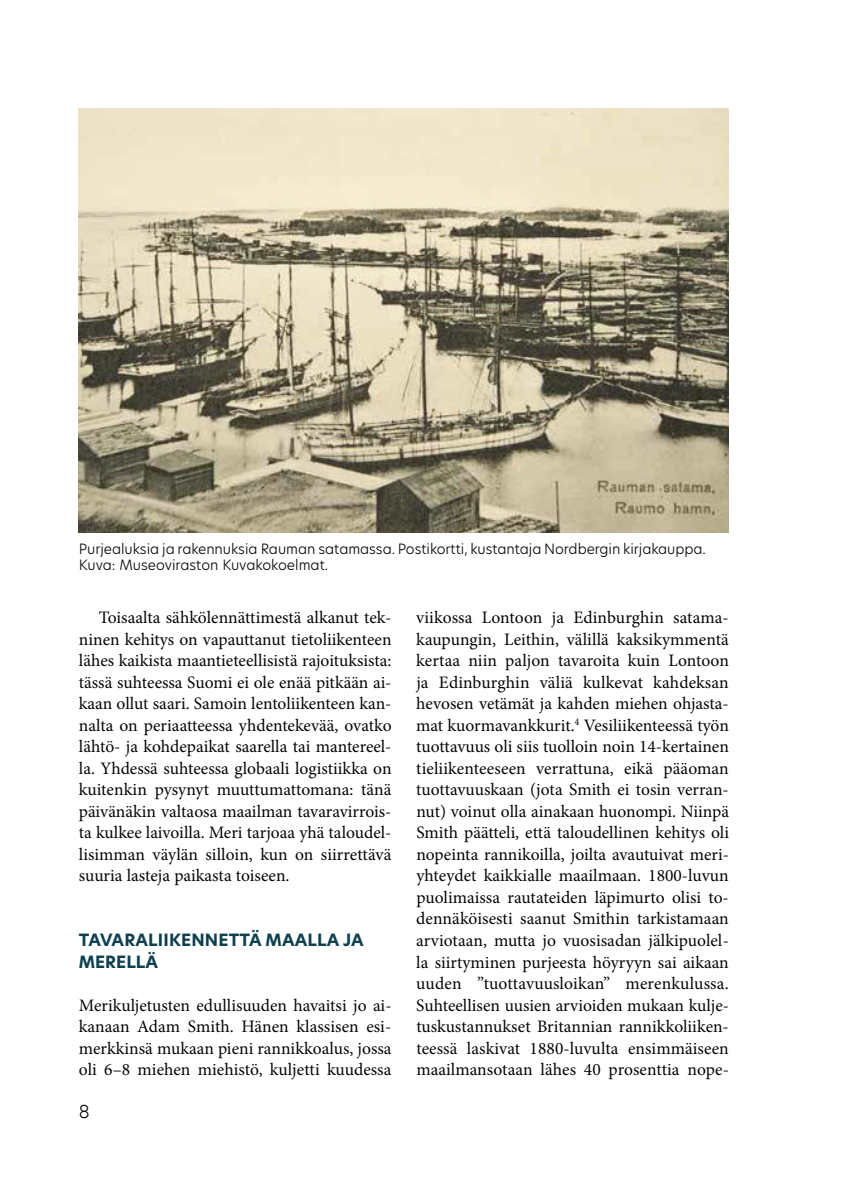
<style>
.page{position:relative;width:843px;height:1191px;background:#fff}
.page>*{position:absolute;margin:0;border:0;box-sizing:border-box;transform-origin:0 0}
.t1{font:17.5px/21.5px "Minion Pro";letter-spacing:.005em;color:#050504;text-align:justify}
.t2{font:300 17.5px "Hero New";color:#050504}
.t3{font:700 16.62px/21.5px "Hero New";letter-spacing:.01em;color:#0e404e}
.t4{font:300 14px/16.8px "Hero New";letter-spacing:-.005em;color:#050504}
</style>
<div class="page">
<img style="left:79px;top:108px;width:650px;height:424px">
<p class="t4" style="left:79px;top:540px;width:629px">Purjealuksia ja rakennuksia Rauman satamassa. Postikortti, kustantaja Nordbergin kirjakauppa.<br>Kuva: Museoviraston Kuvakokoelmat.</p>
<p class="t1" style="left:79px;top:607px;width:314px;text-indent:20px">Toisaalta sähkölennättimestä alkanut tek&shy;ninen kehitys on vapauttanut tietoliikenteen lähes kaikista maantieteellisistä rajoituksista: tässä suhteessa Suomi ei ole enää pitkään ai&shy;kaan ollut saari. Samoin lentoliikenteen kan&shy;nalta on periaatteessa yhdentekevää, ovatko lähtö- ja kohdepaikat saarella tai mantereel&shy;la. Yhdessä suhteessa globaali logistiikka on kuitenkin pysynyt muuttumattomana: tänä päivänäkin valtaosa maailman tavaravirrois&shy;ta kulkee laivoilla. Meri tarjoaa yhä taloudel&shy;lisimman väylän silloin, kun on siirrettävä suuria lasteja paikasta toiseen.</p>
<p class="t3" style="left:79px;top:929px;width:286px">TAVARALIIKENNETTÄ MAALLA JA<br>MERELLÄ</p>
<p class="t1" style="left:79px;top:994px;width:314px">Merikuljetusten edullisuuden havaitsi jo ai&shy;kanaan Adam Smith. Hänen klassisen esi&shy;merkkinsä mukaan pieni rannikkoalus, jossa oli 6–8 miehen miehistö, kuljetti kuudessa</p>
<p class="t2" style="left:79px;top:1100px;width:12px">8</p>
<p class="t1" style="left:416px;top:607px;width:314px">viikossa Lontoon ja Edinburghin satama&shy;kaupungin, Leithin, välillä kaksikymmentä kertaa niin paljon tavaroita kuin Lontoon ja Edinburghin väliä kulkevat kahdeksan hevosen vetämät ja kahden miehen ohjasta&shy;mat kuormavankkurit.<sup>4</sup> Vesiliikenteessä työn tuottavuus oli siis tuolloin noin 14-kertainen tieliikenteeseen verrattuna, eikä pääoman tuottavuuskaan (jota Smith ei tosin verran&shy;nut) voinut olla ainakaan huonompi. Niinpä Smith päätteli, että taloudellinen kehitys oli nopeinta rannikoilla, joilta avautuivat meri&shy;yhteydet kaikkialle maailmaan. 1800-luvun puolimaissa rautateiden läpimurto olisi to&shy;dennäköisesti saanut Smithin tarkistamaan arviotaan, mutta jo vuosisadan jälkipuolel&shy;la siirtyminen purjeesta höyryyn sai aikaan uuden ”tuottavuusloikan” merenkulussa.<br>Suhteellisen uusien arvioiden mukaan kulje&shy;tuskustannukset Britannian rannikkoliiken&shy;teessä laskivat 1880-luvulta ensimmäiseen maailmansotaan lähes 40 prosenttia nope-</p>
</div>
